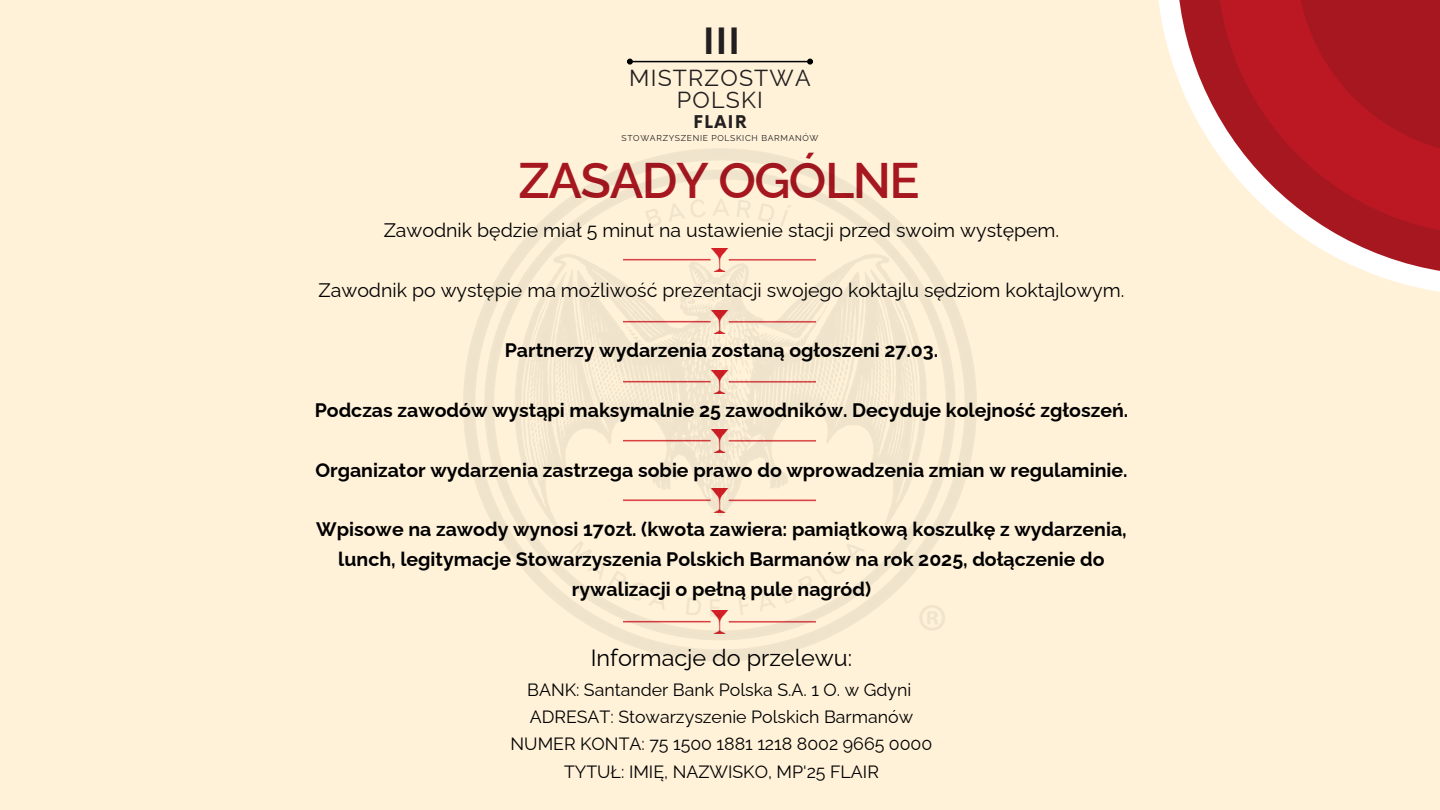
<style>
.page{position:relative;width:1440px;height:810px;background:#fff2d9}
.page>*{position:absolute;margin:0;border:0;box-sizing:border-box;transform-origin:0 0}
.t1{font:600 50px "Raleway";letter-spacing:-.03em;color:#a71720}
.t2{font:700 37.7px "Raleway";color:#231f20}
.t3{font:23.4px "Raleway";color:#000}
.t4{font:23.2px/21.5px "Raleway";letter-spacing:.05em;color:#231f20;text-align:center}
.t5{font:700 19.5px/30px "Raleway";color:#000;text-align:center}
.t6{font:19.5px "Raleway";color:#000}
.t7{font:17.8px/27.3px "Raleway";color:#000;text-align:center}
.t8{font:700 17.1px "Now";letter-spacing:.1em;color:#231f20}
.t9{font:8.6px "Raleway";letter-spacing:.08em;color:#231f20}
</style>
<div class="page">
<svg style="left:1158px;top:0;width:282px;height:292px"></svg>
<svg style="left:1177px;top:0;width:263px;height:275px"></svg>
<svg style="left:1217px;top:0;width:223px;height:235px;background:#c24449"></svg>
<svg style="left:1297px;top:0;width:143px;height:155px;background:#ae1721"></svg>
<hr style="left:633px;top:61px;width:174px;height:1px;background:#000">
<svg style="left:627px;top:59px;width:6px;height:6px"></svg>
<svg style="left:807px;top:59px;width:6px;height:6px"></svg>
<img style="left:464px;top:148px;width:513px;height:513px">
<h4 class="t2" style="left:703px;top:19px;width:38px">III</h4>
<h5 class="t4" style="left:629px;top:67px;width:183px">MISTRZOSTWA<br>POLSKI</h5>
<h4 class="t8" style="left:693px;top:113px;width:55px">FLAIR</h4>
<h4 class="t9" style="left:622px;top:133px;width:198px">STOWARZYSZENIE POLSKICH BARMANÓW</h4>
<h2 class="t1" style="left:518px;top:151px;width:403px">ZASADY OGÓLNE</h2>
<p class="t6" style="left:384px;top:218px;width:677px">Zawodnik będzie miał 5 minut na ustawienie stacji przed swoim występem.</p>
<h3 class="t6" style="left:319px;top:278px;width:807px">Zawodnik po występie ma możliwość prezentacji swojego koktajlu sędziom koktajlowym.</h3>
<h6 class="t5" style="left:505px;top:335px;width:435px">Partnerzy wydarzenia zostaną ogłoszeni 27.03.</h6>
<p class="t5" style="left:315px;top:395px;width:815px">Podczas zawodów wystąpi maksymalnie 25 zawodników. Decyduje kolejność zgłoszeń.</p>
<p class="t5" style="left:315px;top:455px;width:814px">Organizator wydarzenia zastrzega sobie prawo do wprowadzenia zmian w regulaminie.</p>
<h1 class="t5" style="left:316px;top:515px;width:812px">Wpisowe na zawody wynosi 170zł. (kwota zawiera: pamiątkową koszulkę z wydarzenia, lunch, legitymacje Stowarzyszenia Polskich Barmanów na rok 2025, dołączenie do rywalizacji o pełną pule nagród)</h1>
<h5 class="t3" style="left:591px;top:644px;width:263px">Informacje do przelewu:</h5>
<h5 class="t7" style="left:511px;top:676px;width:423px">BANK: Santander Bank Polska S.A. 1 O. w Gdyni ADRESAT: Stowarzyszenie Polskich Barmanów NUMER KONTA: 75 1500 1881 1218 8002 9665 0000<br>TYTUŁ: IMIĘ, NAZWISKO, MP'25 FLAIR</h5>
</div>
